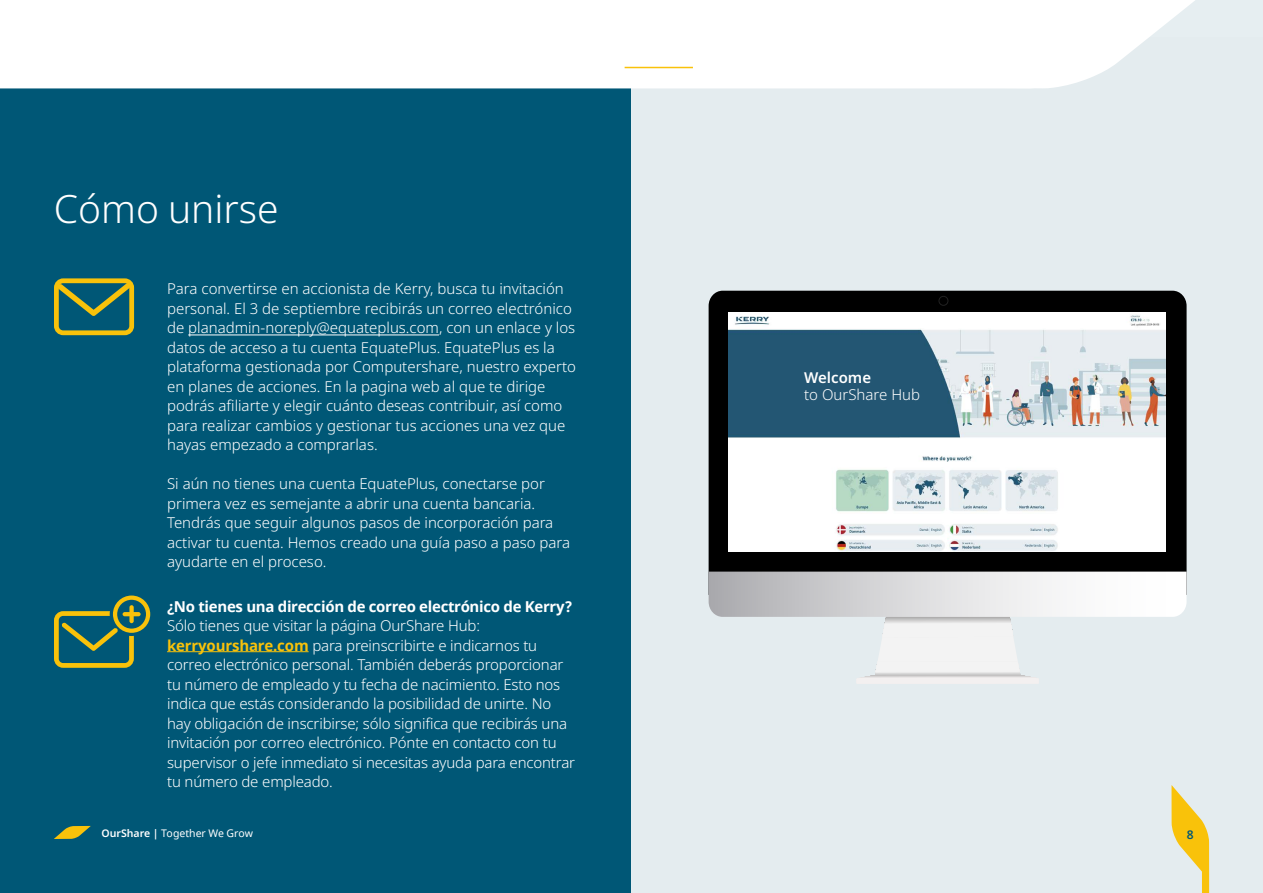
<style>
.page{position:relative;width:1263px;height:893px;background:#fff}
.page>*{position:absolute;margin:0;border:0;box-sizing:border-box;transform-origin:0 0}
.t1{font:300 39px "Noto Sans";color:#fff}
.t2{font:300 15px/19.5px "Noto Sans";color:#fff}
.t3{font:700 15px "Noto Sans";letter-spacing:-.02em;color:#fff}
.t4{font:600 15px "Noto Sans";color:#fff}
.t5{font:600 12px "Noto Sans";color:#005776}
.t6{font:10.5px "Noto Sans";color:#fff}
.s1{font-weight:700;color:#f9c20a}
.s2{font-weight:600}
</style>
<div class="page">
<div style="left:0;top:0;width:631px;height:893px;background:#005776"></div>
<div style="left:632px;top:38px;width:631px;height:855px;background:#e4ecef"></div>
<div style="left:709px;top:291px;width:477px;height:281px;background:#000"></div>
<svg style="left:709px;top:572px;width:477px;height:112px"></svg>
<div style="left:939px;top:296px;width:9px;height:9px;border:1px solid #212121;border-radius:50%"></div>
<img style="left:729px;top:312px;width:436px;height:240px">
<svg style="left:1077px;top:0;width:132px;height:82px"></svg>
<div style="left:0;top:0;width:1077px;height:88px;background:#fff"></div>
<svg style="left:54px;top:826px;width:37px;height:13px"></svg>
<svg style="left:1171px;top:785px;width:38px;height:108px"></svg>
<hr style="left:625px;top:67px;width:68px;height:1px;background:#f9c20a">
<svg style="left:54px;top:278px;width:80px;height:57px"></svg>
<svg style="left:54px;top:595px;width:96px;height:73px"></svg>
<hr style="left:188px;top:335px;width:251px;height:1px;background:#fff">
<hr style="left:167px;top:651px;width:142px;height:1px;background:#f9c20a">
<h1 class="t1" style="left:54px;top:182px;width:226px">Cómo unirse</h1>
<p class="t2" style="left:167px;top:280px;width:410px">Para convertirse en accionista de Kerry, busca tu invitación personal. El 3 de septiembre recibirás un correo electrónico de planadmin-noreply@equateplus.com, con un enlace y los datos de acceso a tu cuenta EquatePlus. EquatePlus es la plataforma gestionada por Computershare, nuestro experto en planes de acciones. En la pagina web al que te dirige podrás afiliarte y elegir cuánto deseas contribuir, así como para realizar cambios y gestionar tus acciones una vez que hayas empezado a comprarlas.</p>
<p class="t2" style="left:167px;top:475px;width:405px">Si aún no tienes una cuenta EquatePlus, conectarse por primera vez es semejante a abrir una cuenta bancaria.<br>Tendrás que seguir algunos pasos de incorporación para activar tu cuenta. Hemos creado una guía paso a paso para ayudarte en el proceso.</p>
<p class="t3" style="left:167px;top:595px;width:407px">¿No tienes una dirección de correo electrónico de Kerry?</p>
<p class="t2" style="left:167px;top:616px;width:410px">Sólo tienes que visitar la página OurShare Hub: <span class="s1">kerryourshare.com</span> para preinscribirte e indicarnos tu correo electrónico personal. También deberás proporcionar tu número de empleado y tu fecha de nacimiento. Esto nos indica que estás considerando la posibilidad de unirte. No hay obligación de inscribirse; sólo significa que recibirás una invitación por correo electrónico. Pónte en contacto con tu supervisor o jefe inmediato si necesitas ayuda para encontrar tu número de empleado.</p>
<p class="t4" style="left:804px;top:367px;width:68px">Welcome</p>
<p class="t2" style="left:804px;top:385px;width:117px">to OurShare Hub</p>
<p class="t6" style="left:101px;top:826px;width:153px"><span class="s2">OurShare |</span> Together We Grow</p>
<p class="t5" style="left:1187px;top:826px;width:8px">8</p>
</div>
